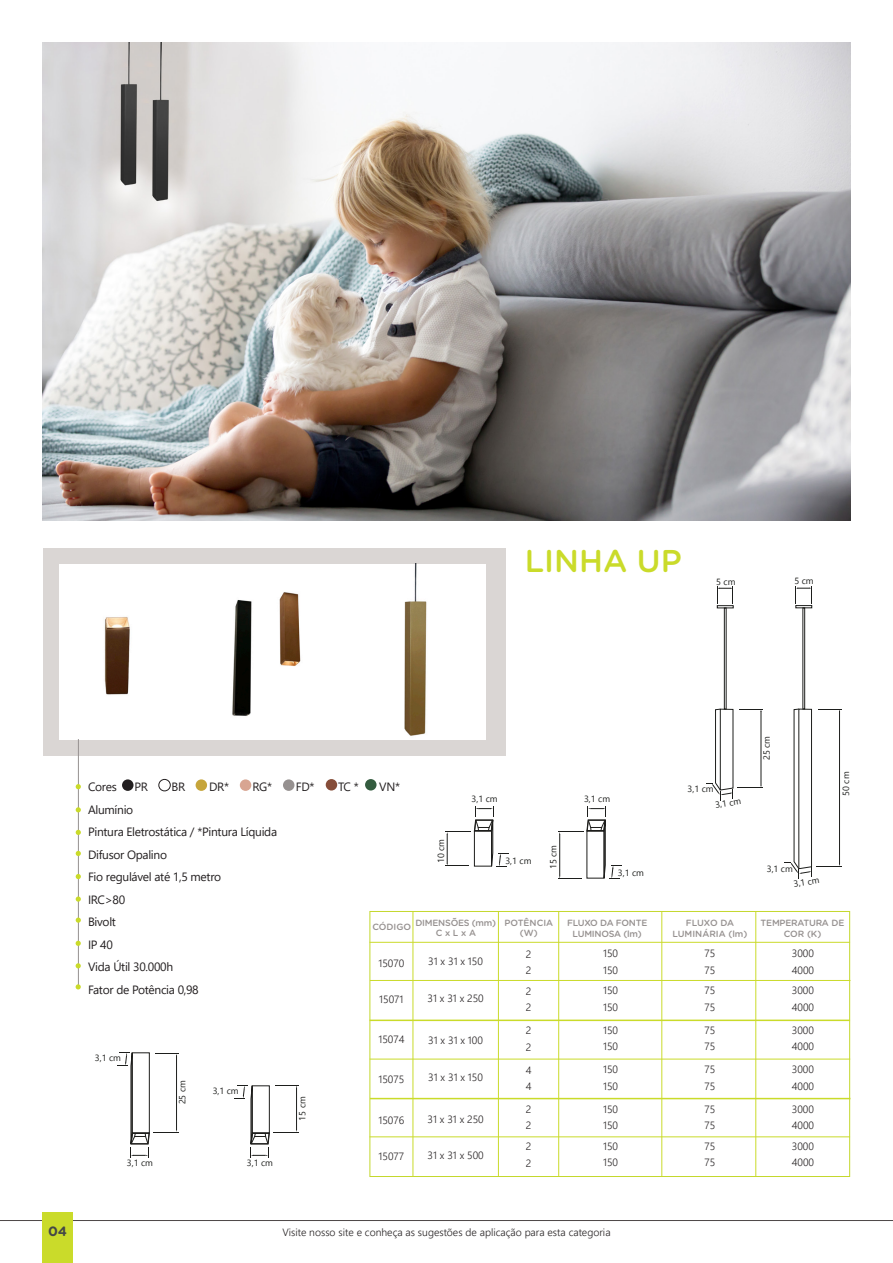
<style>
.page{position:relative;width:893px;height:1263px;background:#fff}
.page>*{position:absolute;margin:0;border:0;box-sizing:border-box;transform-origin:0 0}
.t1{font:500 31.5px "Gotham Rounded";color:#cadb2a}
.t2{font:700 13.5px "Gotham Rounded";color:#444747}
.t3{font:12px "Segoe UI";letter-spacing:-.025em;color:#231f20}
.t4{font:300 10.5px "Segoe UI";color:#231f20}
.t5{font:9px "Segoe UI Historic";color:#1d1e1c}
.t6{font:500 9px/10.8px "Gotham Rounded";letter-spacing:-.025em;color:#969190;text-align:center}
.t7{font:500 9px/10.8px "Gotham Rounded";color:#969190;text-align:center}
</style>
<div class="page">
<div style="left:369px;top:911px;width:481px;height:266px;border:1px solid #c4d82d"></div>
<hr style="left:369px;top:942px;width:481px;height:1px;background:#cadb2a">
<hr style="left:369px;top:1019px;width:481px;height:2px;background:#cadb2a">
<hr style="left:370px;top:980px;width:480px;height:1px;background:#cadb2a">
<hr style="left:370px;top:1059px;width:480px;height:1px;background:#cadb2a">
<hr style="left:369px;top:1136px;width:481px;height:1px;background:#cadb2a">
<hr style="left:370px;top:1098px;width:480px;height:1px;background:#cadb2a">
<hr style="left:498px;top:912px;width:1px;height:264px;background:#cadb2a">
<hr style="left:558px;top:912px;width:1px;height:265px;background:#cadb2a">
<hr style="left:661px;top:912px;width:1px;height:264px;background:#cadb2a">
<hr style="left:755px;top:912px;width:1px;height:264px;background:#cadb2a">
<hr style="left:413px;top:912px;width:1px;height:265px;background:#cadb2a">
<div style="left:43px;top:548px;width:462px;height:207px;background:#dad6d4"></div>
<hr style="left:78px;top:739px;width:1px;height:249px;background:#969190">
<svg style="left:76px;top:784px;width:5px;height:5px"></svg>
<svg style="left:76px;top:851px;width:5px;height:5px"></svg>
<svg style="left:76px;top:807px;width:5px;height:5px"></svg>
<svg style="left:76px;top:830px;width:5px;height:5px"></svg>
<div style="left:122px;top:779px;width:12px;height:12px;background:#231f20;border-radius:50%"></div>
<div style="left:159px;top:779px;width:11px;height:12px;border:1px solid #231f20;border-radius:50%"></div>
<svg style="left:76px;top:917px;width:5px;height:6px"></svg>
<svg style="left:76px;top:874px;width:5px;height:5px"></svg>
<svg style="left:76px;top:896px;width:5px;height:6px"></svg>
<svg style="left:76px;top:984px;width:5px;height:5px"></svg>
<svg style="left:76px;top:941px;width:5px;height:5px"></svg>
<svg style="left:76px;top:963px;width:5px;height:5px"></svg>
<div style="left:196px;top:779px;width:11px;height:12px;background:#c6a53b;border-radius:50%"></div>
<div style="left:240px;top:779px;width:11px;height:12px;background:#d8a592;border-radius:50%"></div>
<div style="left:283px;top:779px;width:11px;height:12px;background:#969190;border-radius:50%"></div>
<svg style="left:558px;top:806px;width:64px;height:73px"></svg>
<svg style="left:445px;top:806px;width:64px;height:61px"></svg>
<div style="left:326px;top:779px;width:11px;height:11px;background:#864d39;border-radius:50%"></div>
<div style="left:365px;top:779px;width:12px;height:11px;background:#345c3f;border-radius:50%"></div>
<img style="left:353px;top:563px;width:132px;height:193px">
<img style="left:164px;top:564px;width:189px;height:192px">
<img style="left:59px;top:564px;width:133px;height:179px">
<hr style="left:0;top:1220px;width:893px;height:1px;background:#4d4747">
<div style="left:43px;top:1212px;width:30px;height:51px;background:#cadb2a"></div>
<div style="left:796px;top:605px;width:16px;height:3px;border:1px solid #1d1e1c"></div>
<svg style="left:796px;top:586px;width:16px;height:17px"></svg>
<div style="left:803px;top:608px;width:2px;height:101px;border:1px solid #1d1e1c"></div>
<svg style="left:785px;top:709px;width:57px;height:170px"></svg>
<div style="left:717px;top:605px;width:16px;height:3px;border:1px solid #1d1e1c"></div>
<svg style="left:717px;top:586px;width:16px;height:17px"></svg>
<div style="left:724px;top:608px;width:2px;height:101px;border:1px solid #1d1e1c"></div>
<svg style="left:706px;top:709px;width:57px;height:91px"></svg>
<svg style="left:117px;top:1052px;width:62px;height:106px"></svg>
<svg style="left:234px;top:1085px;width:65px;height:73px"></svg>
<img style="left:43px;top:43px;width:807px;height:478px">
<p class="t1" style="left:525px;top:538px;width:158px">LINHA UP</p>
<p class="t5" style="left:716px;top:576px;width:21px">5 cm</p>
<p class="t5" style="left:794px;top:576px;width:21px">5 cm</p>
<p class="t5" style="left:761px;top:760px;width:26px;rotate:-90deg">25 cm</p>
<p class="t5" style="left:841px;top:796px;width:26px;rotate:-90deg">50 cm</p>
<p class="t3" style="left:88px;top:776px;width:30px">Cores</p>
<p class="t3" style="left:134px;top:776px;width:15px">PR</p>
<p class="t3" style="left:172px;top:776px;width:15px">BR</p>
<p class="t3" style="left:209px;top:776px;width:21px">DR*</p>
<p class="t3" style="left:253px;top:776px;width:21px">RG*</p>
<p class="t3" style="left:296px;top:776px;width:20px">FD*</p>
<p class="t3" style="left:338px;top:776px;width:22px">TC *</p>
<p class="t3" style="left:379px;top:776px;width:22px">VN*</p>
<p class="t3" style="left:88px;top:798px;width:47px">Alumínio</p>
<p class="t3" style="left:88px;top:821px;width:191px">Pintura Eletrostática / *Pintura Líquida</p>
<p class="t3" style="left:88px;top:843px;width:81px">Difusor Opalino</p>
<p class="t3" style="left:88px;top:866px;width:135px">Fio regulável até 1,5 metro</p>
<p class="t3" style="left:88px;top:888px;width:39px">IRC&gt;80</p>
<p class="t3" style="left:88px;top:911px;width:30px">Bivolt</p>
<p class="t3" style="left:88px;top:933px;width:26px">IP 40</p>
<p class="t3" style="left:88px;top:956px;width:87px">Vida Útil 30.000h</p>
<p class="t3" style="left:88px;top:978px;width:112px">Fator de Potência 0,98</p>
<p class="t5" style="left:688px;top:784px;width:28px">3,1 cm</p>
<p class="t5" style="left:472px;top:794px;width:28px">3,1 cm</p>
<p class="t5" style="left:584px;top:794px;width:28px">3,1 cm</p>
<p class="t5" style="left:714px;top:800px;width:28px;rotate:-9deg">3,1 cm</p>
<p class="t5" style="left:436px;top:863px;width:26px;rotate:-90deg">10 cm</p>
<p class="t5" style="left:548px;top:869px;width:26px;rotate:-90deg">15 cm</p>
<p class="t5" style="left:505px;top:855px;width:28px">3,1 cm</p>
<p class="t5" style="left:767px;top:864px;width:28px">3,1 cm</p>
<p class="t5" style="left:618px;top:867px;width:28px">3,1 cm</p>
<p class="t5" style="left:793px;top:878px;width:28px;rotate:-9deg">3,1 cm</p>
<p class="t6" style="left:415px;top:917px;width:82px">DIMENSÕES (mm)</p>
<p class="t6" style="left:436px;top:927px;width:42px">C x L x A</p>
<p class="t4" style="left:428px;top:951px;width:56px">31 x 31 x 150</p>
<p class="t4" style="left:427px;top:989px;width:58px">31 x 31 x 250</p>
<p class="t4" style="left:428px;top:1030px;width:56px">31 x 31 x 100</p>
<p class="t4" style="left:428px;top:1067px;width:56px">31 x 31 x 150</p>
<p class="t4" style="left:427px;top:1109px;width:58px">31 x 31 x 250</p>
<p class="t4" style="left:427px;top:1145px;width:58px">31 x 31 x 500</p>
<p class="t6" style="left:372px;top:921px;width:40px">CÓDIGO</p>
<p class="t7" style="left:504px;top:917px;width:50px">POTÊNCIA (W)</p>
<p class="t6" style="left:761px;top:917px;width:85px">TEMPERATURA DE<br>COR (K)</p>
<p class="t6" style="left:567px;top:917px;width:82px">FLUXO DA FONTE</p>
<p class="t6" style="left:573px;top:927px;width:71px">LUMINOSA (lm)</p>
<p class="t4" style="left:603px;top:943px;width:17px">150</p>
<p class="t4" style="left:603px;top:960px;width:17px">150</p>
<p class="t4" style="left:603px;top:981px;width:17px">150</p>
<p class="t4" style="left:603px;top:997px;width:17px">150</p>
<p class="t4" style="left:603px;top:1020px;width:17px">150</p>
<p class="t4" style="left:603px;top:1037px;width:17px">150</p>
<p class="t4" style="left:603px;top:1059px;width:17px">150</p>
<p class="t4" style="left:603px;top:1076px;width:17px">150</p>
<p class="t4" style="left:603px;top:1099px;width:17px">150</p>
<p class="t4" style="left:603px;top:1115px;width:17px">150</p>
<p class="t4" style="left:603px;top:1136px;width:17px">150</p>
<p class="t4" style="left:603px;top:1153px;width:17px">150</p>
<p class="t6" style="left:686px;top:917px;width:50px">FLUXO DA</p>
<p class="t7" style="left:672px;top:927px;width:77px">LUMINÁRIA (lm)</p>
<p class="t4" style="left:792px;top:943px;width:24px">3000</p>
<p class="t4" style="left:792px;top:960px;width:24px">4000</p>
<p class="t4" style="left:792px;top:981px;width:24px">3000</p>
<p class="t4" style="left:792px;top:997px;width:24px">4000</p>
<p class="t4" style="left:792px;top:1020px;width:24px">3000</p>
<p class="t4" style="left:792px;top:1037px;width:24px">4000</p>
<p class="t4" style="left:792px;top:1059px;width:24px">3000</p>
<p class="t4" style="left:792px;top:1076px;width:24px">4000</p>
<p class="t4" style="left:792px;top:1099px;width:24px">3000</p>
<p class="t4" style="left:792px;top:1115px;width:24px">4000</p>
<p class="t4" style="left:792px;top:1136px;width:24px">3000</p>
<p class="t4" style="left:792px;top:1153px;width:24px">4000</p>
<p class="t4" style="left:704px;top:943px;width:12px">75</p>
<p class="t4" style="left:704px;top:960px;width:12px">75</p>
<p class="t4" style="left:704px;top:981px;width:12px">75</p>
<p class="t4" style="left:704px;top:997px;width:12px">75</p>
<p class="t4" style="left:704px;top:1020px;width:12px">75</p>
<p class="t4" style="left:704px;top:1037px;width:12px">75</p>
<p class="t4" style="left:704px;top:1059px;width:12px">75</p>
<p class="t4" style="left:704px;top:1076px;width:12px">75</p>
<p class="t4" style="left:704px;top:1099px;width:12px">75</p>
<p class="t4" style="left:704px;top:1115px;width:12px">75</p>
<p class="t4" style="left:704px;top:1136px;width:12px">75</p>
<p class="t4" style="left:704px;top:1153px;width:12px">75</p>
<p class="t4" style="left:526px;top:944px;width:7px">2</p>
<p class="t4" style="left:526px;top:960px;width:7px">2</p>
<p class="t4" style="left:526px;top:981px;width:7px">2</p>
<p class="t4" style="left:526px;top:998px;width:7px">2</p>
<p class="t4" style="left:526px;top:1020px;width:7px">2</p>
<p class="t4" style="left:526px;top:1037px;width:7px">2</p>
<p class="t4" style="left:526px;top:1060px;width:7px">4</p>
<p class="t4" style="left:526px;top:1076px;width:7px">4</p>
<p class="t4" style="left:526px;top:1099px;width:7px">2</p>
<p class="t4" style="left:526px;top:1116px;width:7px">2</p>
<p class="t4" style="left:526px;top:1136px;width:7px">2</p>
<p class="t4" style="left:526px;top:1153px;width:7px">2</p>
<p class="t4" style="left:378px;top:953px;width:27px">15070</p>
<p class="t4" style="left:379px;top:989px;width:26px">15071</p>
<p class="t4" style="left:378px;top:1029px;width:28px">15074</p>
<p class="t4" style="left:378px;top:1070px;width:27px">15075</p>
<p class="t4" style="left:378px;top:1110px;width:27px">15076</p>
<p class="t4" style="left:379px;top:1146px;width:27px">15077</p>
<p class="t5" style="left:95px;top:1052px;width:28px">3,1 cm</p>
<p class="t5" style="left:177px;top:1104px;width:26px;rotate:-90deg">25 cm</p>
<p class="t5" style="left:213px;top:1085px;width:28px">3,1 cm</p>
<p class="t5" style="left:297px;top:1120px;width:26px;rotate:-90deg">15 cm</p>
<p class="t5" style="left:127px;top:1158px;width:28px">3,1 cm</p>
<p class="t5" style="left:247px;top:1158px;width:28px">3,1 cm</p>
<p class="t2" style="left:48px;top:1221px;width:21px">04</p>
<p class="t4" style="left:282px;top:1222px;width:330px">Visite nosso site e conheça as sugestões de aplicação para esta categoria</p>
</div>
